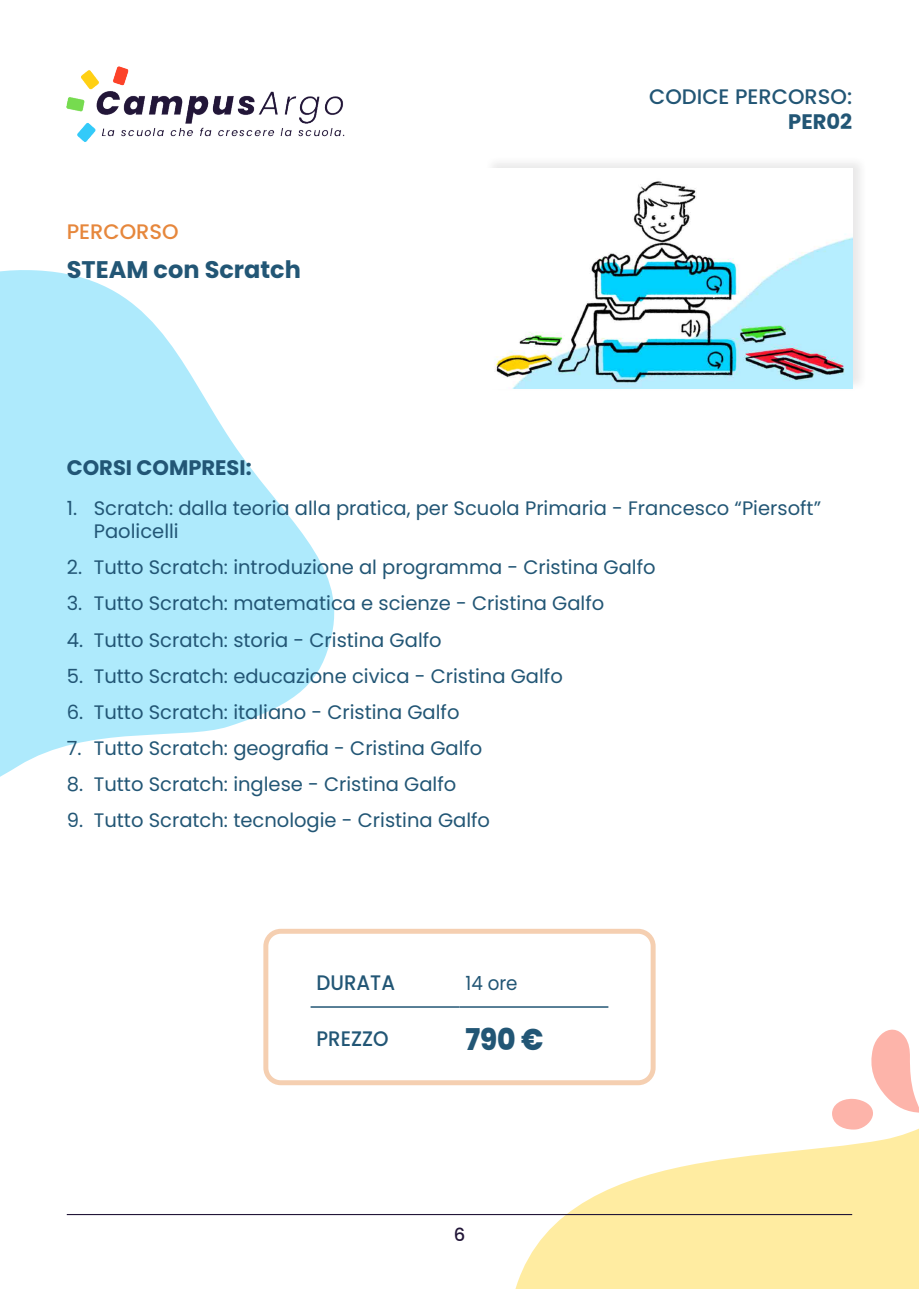
<style>
.page{position:relative;width:919px;height:1289px;background:#fff}
.page>*{position:absolute;margin:0;border:0;box-sizing:border-box;transform-origin:0 0}
.t1{font:800 30px "Poppins";color:#225675;scale:.94 1}
.t2{font:700 24px "Poppins";color:#225675}
.t3{font:700 21px "Poppins";color:#225675}
.t4{font:500 21px "Poppins";color:#225675}
.t5{font:500 21px "Poppins";color:#225675;scale:.94 1}
.t6{font:500 21px "Poppins";color:#e6873c}
.t7{font:19.5px/23.4px "Poppins";color:#225675}
.t8{font:19.5px "Poppins";color:#225675;scale:.94 1}
.t9{font:500 18px "Poppins";color:#221638}
</style>
<div class="page">
<svg style="left:501px;top:942px;width:417px;height:346px"></svg>
<svg style="left:0;top:270px;width:335px;height:507px;fill:#aeeafc"></svg>
<hr style="left:67px;top:1213px;width:785px;height:2px;background:#221638">
<img style="left:67px;top:67px;width:278px;height:75px">
<div style="left:263px;top:928px;width:392px;height:157px;border:5px solid #e6873c;border-radius:15px"></div>
<hr style="left:310px;top:1006px;width:149px;height:1px;background:#225675">
<hr style="left:459px;top:1006px;width:149px;height:1px;background:#225675">
<div style="left:484px;top:156px;width:383px;height:236px;background:#231f20;opacity:.1"></div>
<img style="left:485px;top:168px;width:367px;height:220px">
<p class="t6" style="left:67px;top:220px;width:113px">PERCORSO</p>
<p class="t2" style="left:67px;top:256px;width:236px">STEAM con Scratch</p>
<p class="t3" style="left:67px;top:455px;width:186px">CORSI COMPRESI:</p>
<p class="t4" style="left:649px;top:84px;width:204px">CODICE PERCORSO:</p>
<p class="t3" style="left:788px;top:110px;width:65px">PER02</p>
<p class="t7" style="left:94px;top:496px;width:728px;text-indent:-27px">1. Scratch: dalla teoria alla pratica, per Scuola Primaria - Francesco “Piersoft”<br>Paolicelli</p>
<p class="t7" style="left:67px;top:555px;width:590px">2. Tutto Scratch: introduzione al programma - Cristina Galfo</p>
<p class="t7" style="left:67px;top:592px;width:539px">3. Tutto Scratch: matematica e scienze - Cristina Galfo</p>
<p class="t7" style="left:67px;top:628px;width:376px">4. Tutto Scratch: storia - Cristina Galfo</p>
<p class="t7" style="left:67px;top:664px;width:497px">5. Tutto Scratch: educazione civica - Cristina Galfo</p>
<p class="t7" style="left:67px;top:700px;width:394px">6. Tutto Scratch: italiano - Cristina Galfo</p>
<p class="t7" style="left:67px;top:736px;width:417px">7. Tutto Scratch: geografia - Cristina Galfo</p>
<p class="t7" style="left:67px;top:772px;width:391px">8. Tutto Scratch: inglese - Cristina Galfo</p>
<p class="t7" style="left:67px;top:809px;width:425px">9. Tutto Scratch: tecnologie - Cristina Galfo</p>
<p class="t5" style="left:316px;top:970px;width:85px">DURATA</p>
<p class="t8" style="left:465px;top:971px;width:57px">14 ore</p>
<p class="t5" style="left:316px;top:1026px;width:78px">PREZZO</p>
<h1 class="t1" style="left:465px;top:1022px;width:84px">790 €</h1>
<p class="t9" style="left:453px;top:1224px;width:13px">6</p>
</div>
